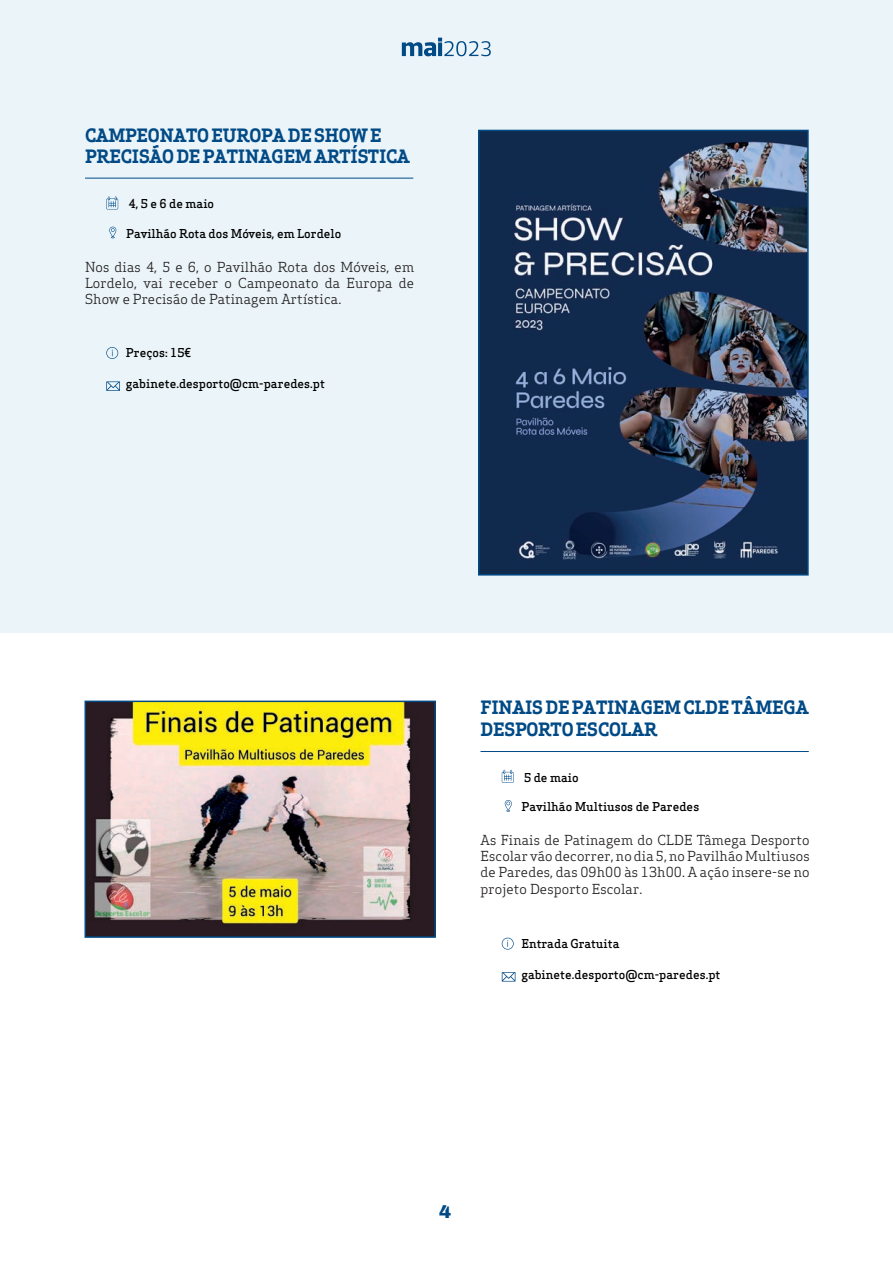
<style>
.page{position:relative;width:893px;height:1263px;background:#fff}
.page>*{position:absolute;margin:0;border:0;box-sizing:border-box;transform-origin:0 0}
.t1{font:700 18px/21.6px "Apex Serif";letter-spacing:-.01em;color:#014a86}
.t2{font:900 18px "Archivo";color:#014a86}
.t3{font:13.5px/16.2px "Apex Serif";letter-spacing:.01em;color:#231f20;text-align:justify}
.t4{font:500 12px "Apex Serif";color:#000}
</style>
<div class="page">
<div style="left:0;top:0;width:893px;height:632px;background:#ebf5f9"></div>
<hr style="left:85px;top:178px;width:328px;height:1px;background:#014a86">
<svg style="left:106px;top:196px;width:12px;height:13px"></svg>
<svg style="left:109px;top:227px;width:7px;height:11px"></svg>
<img style="left:481px;top:133px;width:325px;height:440px">
<div style="left:478px;top:130px;width:331px;height:446px;border:2px solid #014a86"></div>
<svg style="left:106px;top:347px;width:12px;height:12px"></svg>
<svg style="left:106px;top:381px;width:14px;height:10px"></svg>
<hr style="left:480px;top:751px;width:329px;height:1px;background:#014a86">
<svg style="left:502px;top:770px;width:12px;height:13px"></svg>
<svg style="left:505px;top:800px;width:7px;height:12px"></svg>
<svg style="left:502px;top:937px;width:12px;height:12px"></svg>
<svg style="left:502px;top:972px;width:13px;height:9px"></svg>
<img style="left:88px;top:704px;width:345px;height:231px">
<div style="left:85px;top:701px;width:351px;height:237px;border:2px solid #014a86"></div>
<svg style="left:402px;top:38px;width:89px;height:18px"></svg>
<h1 class="t1" style="left:85px;top:124px;width:326px">CAMPEONATO EUROPA DE SHOW E<br>PRECISÃO DE PATINAGEM ARTÍSTICA</h1>
<p class="t4" style="left:129px;top:196px;width:87px">4, 5 e 6 de maio</p>
<p class="t4" style="left:126px;top:226px;width:217px">Pavilhão Rota dos Móveis, em Lordelo</p>
<p class="t3" style="left:85px;top:258px;width:331px">Nos dias 4, 5 e 6, o Pavilhão Rota dos Móveis, em Lordelo, vai receber o Campeonato da Europa de Show e Precisão de Patinagem Artística.</p>
<p class="t4" style="left:126px;top:345px;width:67px">Preços: 15€</p>
<p class="t4" style="left:126px;top:376px;width:201px">gabinete.desporto@cm-paredes.pt</p>
<h1 class="t1" style="left:480px;top:697px;width:330px">FINAIS DE PATINAGEM CLDE TÂMEGA<br>DESPORTO ESCOLAR</h1>
<p class="t4" style="left:524px;top:770px;width:56px">5 de maio</p>
<p class="t4" style="left:522px;top:799px;width:179px">Pavilhão Multiusos de Paredes</p>
<p class="t3" style="left:480px;top:832px;width:331px">As Finais de Patinagem do CLDE Tâmega Desporto Escolar vão decorrer, no dia 5, no Pavilhão Multiusos de Paredes, das 09h00 às 13h00. A ação insere-se no projeto Desporto Escolar.</p>
<p class="t4" style="left:521px;top:936px;width:100px">Entrada Gratuita</p>
<p class="t4" style="left:521px;top:967px;width:201px">gabinete.desporto@cm-paredes.pt</p>
<h1 class="t2" style="left:439px;top:1201px;width:14px">4</h1>
</div>
